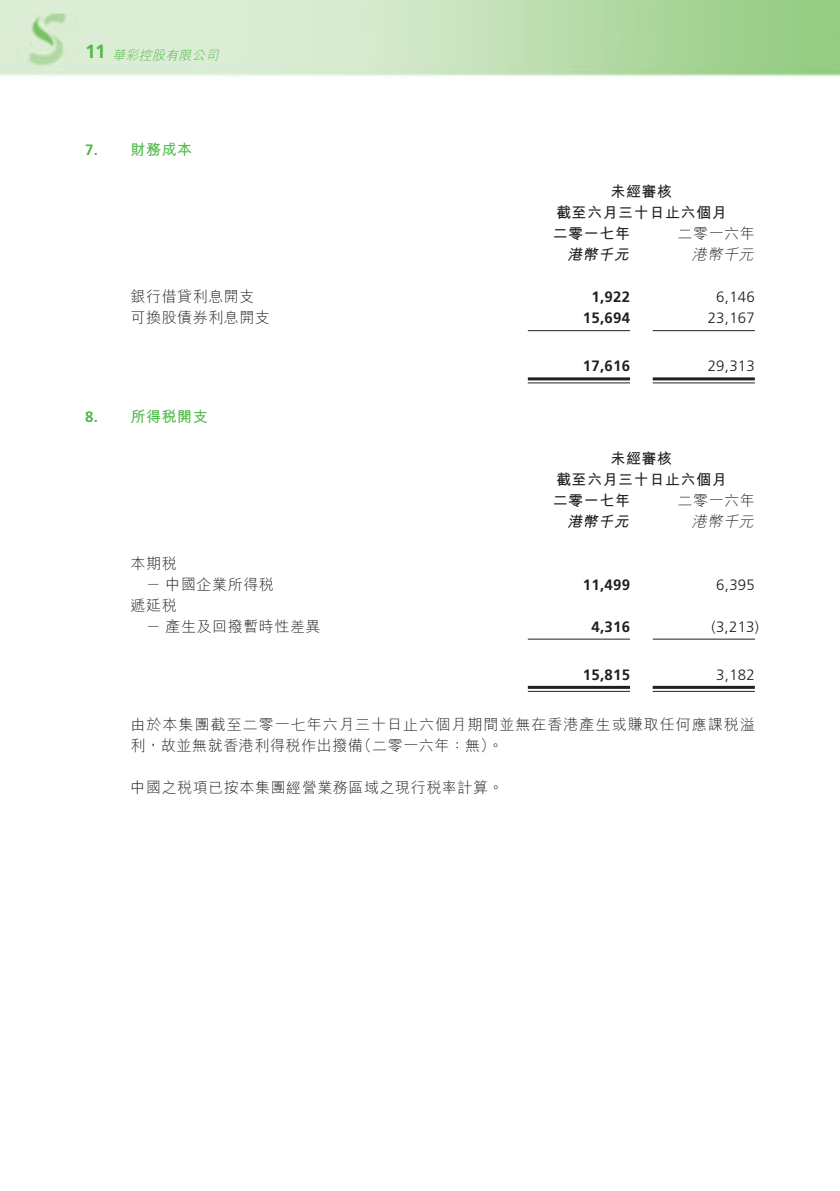
<style>
.page{position:relative;width:840px;height:1191px;background:#fff}
.page>*{position:absolute;margin:0;border:0;box-sizing:border-box;transform-origin:0 0}
.t1{font:15px/21px "M Hei HK Light B5 pc H";letter-spacing:.035em;color:#231f20}
.t2{font:15px/21px "M Hei HK Light B5 pc H";letter-spacing:.07em;color:#231f20}
.t3{font:15px/21px "M Hei HK Bold B5 pc H";letter-spacing:.035em;color:#231f20}
.t4{font:700 15px "Frutiger LT Std";letter-spacing:.015em;color:#231f20}
.t5{font:300 15px "Frutiger LT Std";letter-spacing:.015em;color:#231f20}
.t6{font:15px "M Hei HK Bold B5 pc H";letter-spacing:.035em;color:#51b948}
.t7{font:italic 15px "M Hei HK Bold B5 pc H";color:#231f20}
.t8{font:italic 15px "M Hei HK Light B5 pc H";color:#231f20}
.t9{font:italic 13px "M Hei HK Light B5 pc H";color:#51b948}
.s1{font-family:"Frutiger LT Std";font-weight:700;font-style:normal;font-size:19px}
.s2{font-family:"Frutiger LT Std";font-weight:700}
</style>
<div class="page">
<img style="left:0;top:0;width:839px;height:77px">
<hr style="left:527px;top:330px;width:102px;height:1px;background:#231f20">
<hr style="left:652px;top:330px;width:102px;height:1px;background:#231f20">
<hr style="left:527px;top:377px;width:102px;height:3px;background:#231f20">
<hr style="left:527px;top:382px;width:102px;height:1px;background:#231f20">
<hr style="left:652px;top:377px;width:102px;height:3px;background:#231f20">
<hr style="left:652px;top:382px;width:102px;height:1px;background:#231f20">
<hr style="left:527px;top:638px;width:102px;height:1px;background:#231f20">
<hr style="left:652px;top:638px;width:102px;height:1px;background:#231f20">
<hr style="left:527px;top:686px;width:102px;height:3px;background:#231f20">
<hr style="left:527px;top:691px;width:102px;height:1px;background:#231f20">
<hr style="left:652px;top:686px;width:102px;height:3px;background:#231f20">
<hr style="left:652px;top:691px;width:102px;height:1px;background:#231f20">
<p class="t9" style="left:85px;top:50px;width:137px"><span class="s1">11</span> 華彩控股有限公司</p>
<p class="t6" style="left:85px;top:144px;width:109px"><span class="s2">7.</span> 財務成本</p>
<p class="t3" style="left:552px;top:183px;width:175px;text-indent:58px">未經審核<br>截至六月三十日止六個月二零一七年</p>
<p class="t1" style="left:677px;top:225px;width:79px">二零一六年</p>
<p class="t7" style="left:566px;top:249px;width:66px">港幣千元</p>
<p class="t8" style="left:691px;top:249px;width:66px">港幣千元</p>
<p class="t1" style="left:130px;top:288px;width:125px">銀行借貸利息開支</p>
<p class="t4" style="left:591px;top:288px;width:40px">1,922</p>
<p class="t5" style="left:715px;top:291px;width:40px">6,146</p>
<p class="t1" style="left:130px;top:309px;width:141px">可換股債券利息開支</p>
<p class="t4" style="left:582px;top:309px;width:49px">15,694</p>
<p class="t5" style="left:707px;top:312px;width:49px">23,167</p>
<p class="t4" style="left:582px;top:357px;width:49px">17,616</p>
<p class="t5" style="left:707px;top:360px;width:49px">29,313</p>
<p class="t6" style="left:85px;top:410px;width:124px"><span class="s2">8.</span> 所得稅開支</p>
<p class="t3" style="left:552px;top:449px;width:175px;text-indent:58px">未經審核<br>截至六月三十日止六個月二零一七年</p>
<p class="t1" style="left:677px;top:491px;width:79px">二零一六年</p>
<p class="t1" style="left:146px;top:554px;width:130px;text-indent:-15px">本期稅<br>－中國企業所得稅</p>
<p class="t7" style="left:566px;top:515px;width:66px">港幣千元</p>
<p class="t8" style="left:691px;top:515px;width:66px">港幣千元</p>
<p class="t4" style="left:582px;top:575px;width:49px">11,499</p>
<p class="t5" style="left:715px;top:578px;width:40px">6,395</p>
<p class="t1" style="left:146px;top:596px;width:176px;text-indent:-15px">遞延稅<br>－產生及回撥暫時性差異</p>
<p class="t4" style="left:591px;top:617px;width:40px">4,316</p>
<p class="t5" style="left:711px;top:620px;width:49px">(3,213)</p>
<p class="t4" style="left:582px;top:666px;width:49px">15,815</p>
<p class="t5" style="left:715px;top:668px;width:40px">3,182</p>
<p class="t2" style="left:130px;top:716px;width:625px">由於本集團截至二零一七年六月三十日止六個月期間並無在香港產生或賺取任何應課稅溢利，故並無就香港利得稅作出撥備（二零一六年：無）。</p>
<p class="t1" style="left:130px;top:779px;width:374px">中國之稅項已按本集團經營業務區域之現行稅率計算。</p>
</div>
